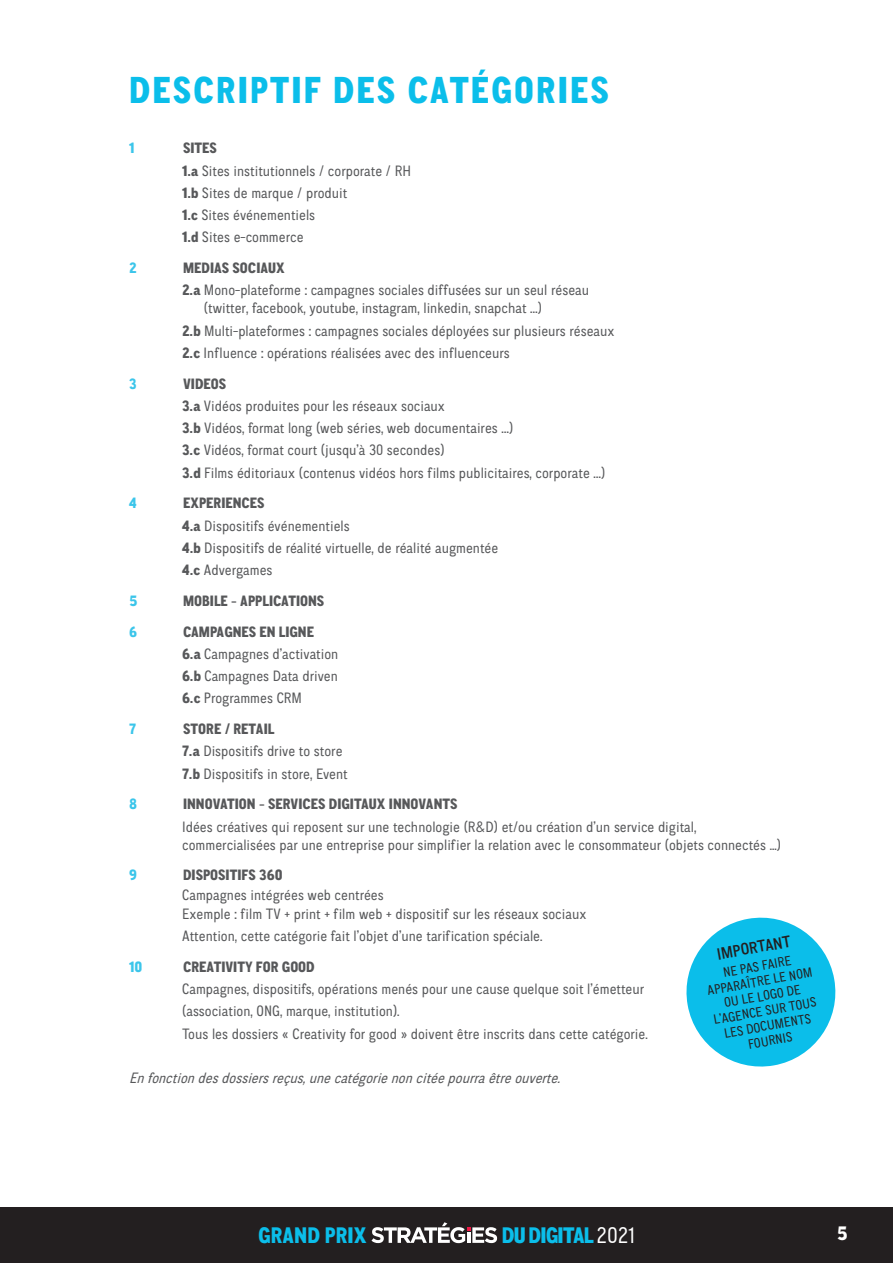
<style>
.page{position:relative;width:893px;height:1263px;background:#fff}
.page>*{position:absolute;margin:0;border:0;box-sizing:border-box;transform-origin:0 0}
.t1{font:800 37.5px "CA Normal";letter-spacing:.055em;color:#0bbeea}
.t2{font:800 22.5px "CA Normal";letter-spacing:-.035em;color:#0bbeea}
.t3{font:800 22.5px "CA Normal";letter-spacing:.005em;color:#0bbeea}
.t4{font:800 19.5px "CA Normal";color:#fff}
.t5{font:500 16.5px "CA Normal";color:#231f20}
.t6{font:15px/22.2px "CA Normal";color:#57585a}
.t7{font:800 15px "CA Normal";color:#57585a}
.t8{font:italic 15px "CA Normal";color:#57585a}
.t9{font:800 15px "CA Normal";color:#3bc5ea}
.t10{font:13.5px/15px "CA Normal";color:#231f20;text-align:center}
.s1{font-weight:800}
.s2{font-weight:400;color:#fff}
</style>
<div class="page">
<div style="left:0;top:1208px;width:893px;height:55px;background:#231f20"></div>
<svg style="left:371px;top:1222px;width:126px;height:21px"></svg>
<svg style="left:686px;top:917px;width:150px;height:150px"></svg>
<h1 class="t1" style="left:129px;top:63px;width:481px">DESCRIPTIF DES CATÉGORIES</h1>
<p class="t9" style="left:129px;top:137px;width:7px">1</p>
<p class="t6" style="left:182px;top:137px;width:230px"><span class="s1">SITES<br>1.a</span> Sites institutionnels / corporate / RH<br><span class="s1">1.b</span> Sites de marque / produit<br><span class="s1">1.c</span> Sites événementiels<br><span class="s1">1.d</span> Sites e-commerce</p>
<p class="t9" style="left:129px;top:257px;width:9px">2</p>
<p class="t6" style="left:182px;top:256px;width:408px"><span class="s1">MEDIAS SOCIAUX<br>2.a</span> Mono-plateforme : campagnes sociales diffusées sur un seul réseau</p>
<p class="t6" style="left:182px;top:297px;width:434px;text-indent:22px">(twitter, facebook, youtube, instagram, linkedin, snapchat …)<br><span class="s1">2.b</span> Multi-plateformes : campagnes sociales déployées sur plusieurs réseaux<br><span class="s1">2.c</span> Influence : opérations réalisées avec des influenceurs</p>
<p class="t9" style="left:129px;top:373px;width:9px">3</p>
<p class="t6" style="left:182px;top:372px;width:425px"><span class="s1">VIDEOS<br>3.a</span> Vidéos produites pour les réseaux sociaux<br><span class="s1">3.b</span> Vidéos, format long (web séries, web documentaires …)<br><span class="s1">3.c</span> Vidéos, format court (jusqu’à 30 secondes)<br><span class="s1">3.d</span> Films éditoriaux (contenus vidéos hors films publicitaires, corporate …)</p>
<p class="t9" style="left:129px;top:492px;width:9px">4</p>
<p class="t6" style="left:182px;top:492px;width:318px"><span class="s1">EXPERIENCES<br>4.a</span> Dispositifs événementiels<br><span class="s1">4.b</span> Dispositifs de réalité virtuelle, de réalité augmentée<br><span class="s1">4.c</span> Advergames</p>
<p class="t9" style="left:129px;top:590px;width:10px">5</p>
<p class="t7" style="left:183px;top:590px;width:143px">MOBILE - APPLICATIONS</p>
<p class="t9" style="left:129px;top:621px;width:9px">6</p>
<p class="t6" style="left:182px;top:620px;width:158px"><span class="s1">CAMPAGNES EN LIGNE<br>6.a</span> Campagnes d’activation<br><span class="s1">6.b</span> Campagnes Data driven<br><span class="s1">6.c</span> Programmes CRM</p>
<p class="t9" style="left:129px;top:718px;width:9px">7</p>
<p class="t6" style="left:182px;top:717px;width:167px"><span class="s1">STORE / RETAIL<br>7.a</span> Dispositifs drive to store<br><span class="s1">7.b</span> Dispositifs in store, Event</p>
<p class="t9" style="left:129px;top:793px;width:10px">8</p>
<p class="t7" style="left:183px;top:793px;width:276px">INNOVATION - SERVICES DIGITAUX INNOVANTS</p>
<p class="t6" style="left:182px;top:817px;width:600px;line-height:18px">Idées créatives qui reposent sur une technologie (R&amp;D) et/ou création d’un service digital, commercialisées par une entreprise pour simplifier la relation avec le consommateur (objets connectés ...)</p>
<p class="t9" style="left:129px;top:864px;width:9px">9</p>
<p class="t7" style="left:183px;top:864px;width:101px">DISPOSITIFS 360</p>
<p class="t6" style="left:182px;top:884px;width:406px;line-height:19.2px">Campagnes intégrées web centrées<br>Exemple : film TV + print + film web + dispositif sur les réseaux sociaux</p>
<p class="t6" style="left:182px;top:924px;width:362px">Attention, cette catégorie fait l’objet d’une tarification spéciale.</p>
<p class="t9" style="left:129px;top:956px;width:15px">10</p>
<p class="t7" style="left:183px;top:956px;width:133px">CREATIVITY FOR GOOD</p>
<p class="t6" style="left:182px;top:977px;width:467px">Campagnes, dispositifs, opérations menés pour une cause quelque soit l’émetteur (association, ONG, marque, institution).<br>Tous les dossiers « Creativity for good » doivent être inscrits dans cette catégorie.</p>
<p class="t8" style="left:129px;top:1068px;width:437px">Enfonctiondesdossiersreçus,unecatégorienoncitéepourraêtreouverte.</p>
<p class="t5" style="left:715px;top:943px;width:76px;rotate:-10deg">IMPORTANT</p>
<p class="t10" style="left:703px;top:968px;width:108px;rotate:-10deg">NE PAS FAIRE<br>APPARAÎTRE LE NOM<br>OU LE LOGO DE<br>L’AGENCE SUR TOUS<br>LES DOCUMENTS<br>FOURNIS</p>
<h2 class="t3" style="left:258px;top:1219px;width:110px">GRAND PRIX</h2>
<h2 class="t2" style="left:502px;top:1219px;width:135px">DU DIGITAL <span class="s2">2021</span></h2>
<h3 class="t4" style="left:837px;top:1219px;width:12px">5</h3>
</div>
